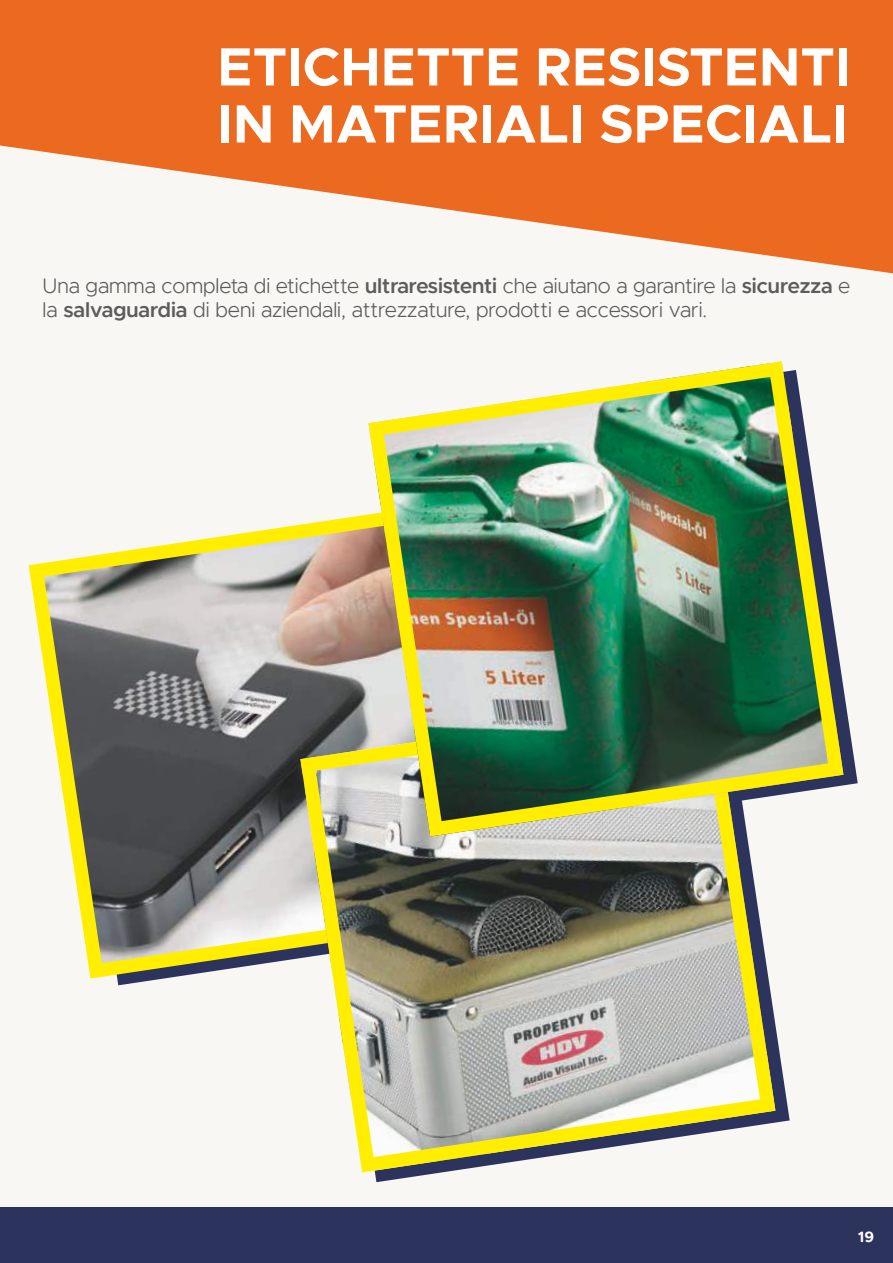
<style>
.page{position:relative;width:893px;height:1263px;background:#f9f7f4}
.page>*{position:absolute;margin:0;border:0;box-sizing:border-box;transform-origin:0 0}
.t1{font:700 54px/57px "Metropolis";color:#fff}
.t2{font:300 21px/24px "Metropolis";color:#5c5c5b}
.t3{font:700 15px "Metropolis";color:#fff}
.s1{font-weight:600}
</style>
<div class="page">
<svg style="left:0;top:0;width:893px;height:273px;fill:#ec6a20"></svg>
<div style="left:0;top:1208px;width:893px;height:55px;background:#2c335d"></div>
<svg style="left:362px;top:1022px;width:428px;height:160px"></svg>
<img style="left:45px;top:520px;width:323px;height:442px">
<div style="left:30px;top:504px;width:473px;height:473px;border:14px solid #fe0;border-radius:60px"></div>
<img style="left:300px;top:697px;width:475px;height:475px">
<div style="left:301px;top:698px;width:473px;height:473px;border:14px solid #fe0;border-radius:60px"></div>
<img style="left:368px;top:361px;width:475px;height:475px">
<div style="left:369px;top:362px;width:473px;height:473px;border:14px solid #fe0;border-radius:60px"></div>
<h1 class="t1" style="left:217px;top:38px;width:635px">ETICHETTE RESISTENTI<br>IN MATERIALI SPECIALI</h1>
<p class="t2" style="left:43px;top:274px;width:809px">Una gamma completa di etichette <span class="s1">ultraresistenti</span> che aiutano a garantire la <span class="s1">sicurezza</span> e la <span class="s1">salvaguardia</span> di beni aziendali, attrezzature, prodotti e accessori vari.</p>
<p class="t3" style="left:858px;top:1227px;width:18px">19</p>
</div>
